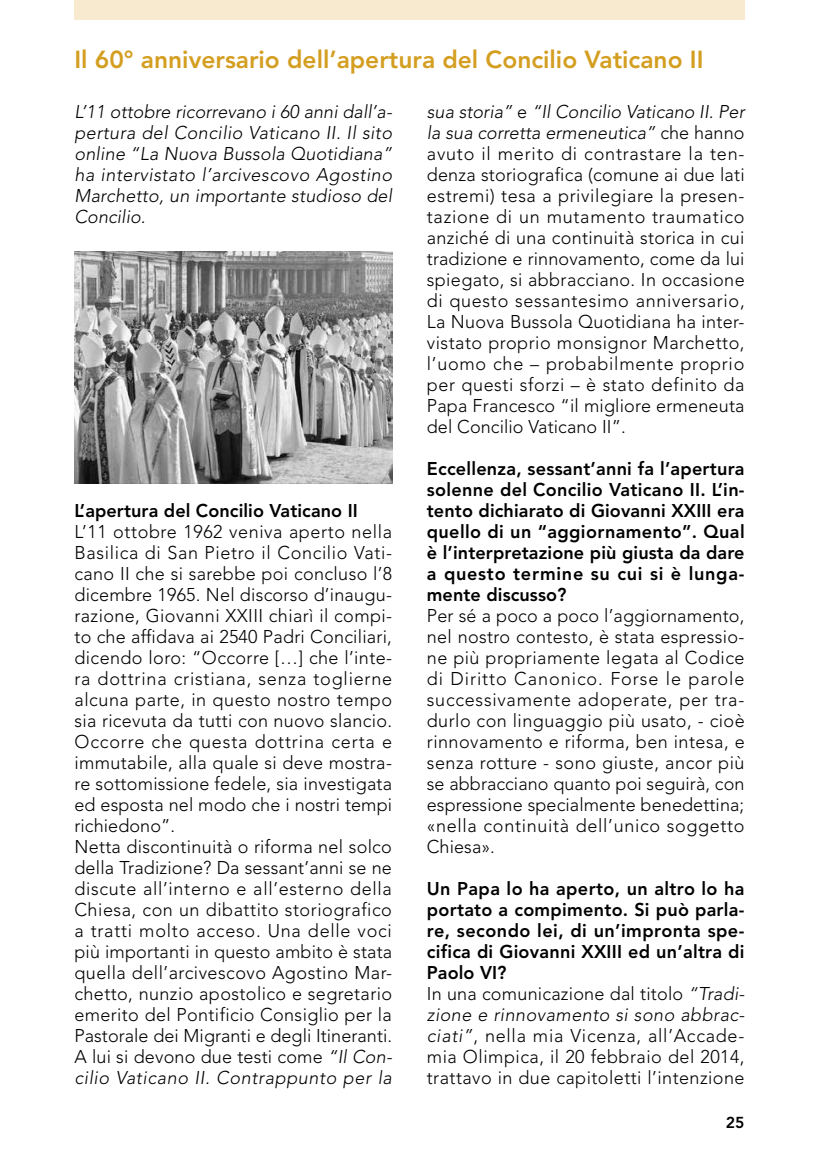
<style>
.page{position:relative;width:819px;height:1166px;background:#fff}
.page>*{position:absolute;margin:0;border:0;box-sizing:border-box;transform-origin:0 0}
.t1{font:800 24.5px "Avenir";color:#d49e21}
.t2{font:300 18.38px/21px "Avenir";letter-spacing:.02em;color:#000;text-align:justify}
.t3{font:800 18.38px/21px "Avenir";letter-spacing:.015em;color:#000;text-align:justify}
.t4{font:italic 300 18.38px/21px "Avenir";letter-spacing:.015em;color:#000;text-align:justify}
.t5{font:800 15.75px "Avenir";color:#000}
.s1{font-style:italic}
.s2{font-weight:300}
.s3{font-weight:300;font-style:italic}
</style>
<div class="page">
<div style="left:74px;top:0;width:670px;height:20px;background:#f7eacf"></div>
<img style="left:74px;top:251px;width:318px;height:232px">
<h1 class="t1" style="left:74px;top:45px;width:630px">Il 60° anniversario dell’apertura del Concilio Vaticano II</h1>
<p class="t4" style="left:74px;top:101px;width:319px">L’11 ottobre ricorrevano i 60 anni dall’a&shy;pertura del Concilio Vaticano II. Il sito online “La Nuova Bussola Quotidiana” ha intervistato l’arcivescovo Agostino Marchetto, un importante studioso del Concilio.</p>
<p class="t2" style="left:427px;top:101px;width:319px"><span class="s1">sua storia”</span> e <span class="s1">“Il Concilio Vaticano II. Per la sua corretta ermeneutica”</span> che hanno avuto il merito di contrastare la ten&shy;denza storiografica (comune ai due lati estremi) tesa a privilegiare la presen&shy;tazione di un mutamento traumatico anziché di una continuità storica in cui tradizione e rinnovamento, come da lui spiegato, si abbracciano. In occasione di questo sessantesimo anniversario, La Nuova Bussola Quotidiana ha inter&shy;vistato proprio monsignor Marchetto, l’uomo che – probabilmente proprio per questi sforzi – è stato definito da Papa Francesco “il migliore ermeneuta del Concilio Vaticano II”.</p>
<p class="t3" style="left:427px;top:458px;width:319px">Eccellenza, sessant’anni fa l’apertura solenne del Concilio Vaticano II. L’in&shy;tento dichiarato di Giovanni XXIII era quello di un “aggiornamento”. Qual è l’interpretazione più giusta da dare a questo termine su cui si è lunga&shy;mente discusso?</p>
<p class="t2" style="left:427px;top:605px;width:319px">Per sé a poco a poco l’aggiornamento, nel nostro contesto, è stata espressio&shy;ne più propriamente legata al Codice di Diritto Canonico. Forse le parole successivamente adoperate, per tra&shy;durlo con linguaggio più usato, - cioè rinnovamento e riforma, ben intesa, e senza rotture - sono giuste, ancor più se abbracciano quanto poi seguirà, con espressione specialmente benedettina; «nella continuità dell’unico soggetto Chiesa».</p>
<p class="t3" style="left:427px;top:878px;width:319px;text-align:left">Un Papa lo ha aperto, un altro lo ha portato a compimento. Si può parla&shy;re, secondo lei, di un’impronta spe&shy;cifica di Giovanni XXIII ed un’altra di Paolo VI?<br><span class="s2">In una comunicazione dal titolo</span> <span class="s3">“Tradi&shy;zione e rinnovamento si sono abbrac&shy;ciati”</span><span class="s2">, nella mia Vicenza, all’Accade&shy;mia Olimpica, il 20 febbraio del 2014, trattavo in due capitoletti l’intenzione</span></p>
<p class="t3" style="left:74px;top:500px;width:285px">L’apertura del Concilio Vaticano II</p>
<p class="t2" style="left:74px;top:521px;width:319px;text-align:left">L’11 ottobre 1962 veniva aperto nella Basilica di San Pietro il Concilio Vati&shy;cano II che si sarebbe poi concluso l’8 dicembre 1965. Nel discorso d’inaugu&shy;razione, Giovanni XXIII chiarì il compi&shy;to che affidava ai 2540 Padri Conciliari, dicendo loro: “Occorre […] che l’inte&shy;ra dottrina cristiana, senza toglierne alcuna parte, in questo nostro tempo sia ricevuta da tutti con nuovo slancio.<br>Occorre che questa dottrina certa e immutabile, alla quale si deve mostra&shy;re sottomissione fedele, sia investigata ed esposta nel modo che i nostri tempi richiedono”.<br>Netta discontinuità o riforma nel solco della Tradizione? Da sessant’anni se ne discute all’interno e all’esterno della Chiesa, con un dibattito storiografico a tratti molto acceso. Una delle voci più importanti in questo ambito è stata quella dell’arcivescovo Agostino Mar&shy;chetto, nunzio apostolico e segretario emerito del Pontificio Consiglio per la Pastorale dei Migranti e degli Itineranti.<br>A lui si devono due testi come <span class="s1">“Il Con&shy;cilio Vaticano II. Contrappunto per la</span></p>
<p class="t5" style="left:725px;top:1113px;width:20px">25</p>
</div>
